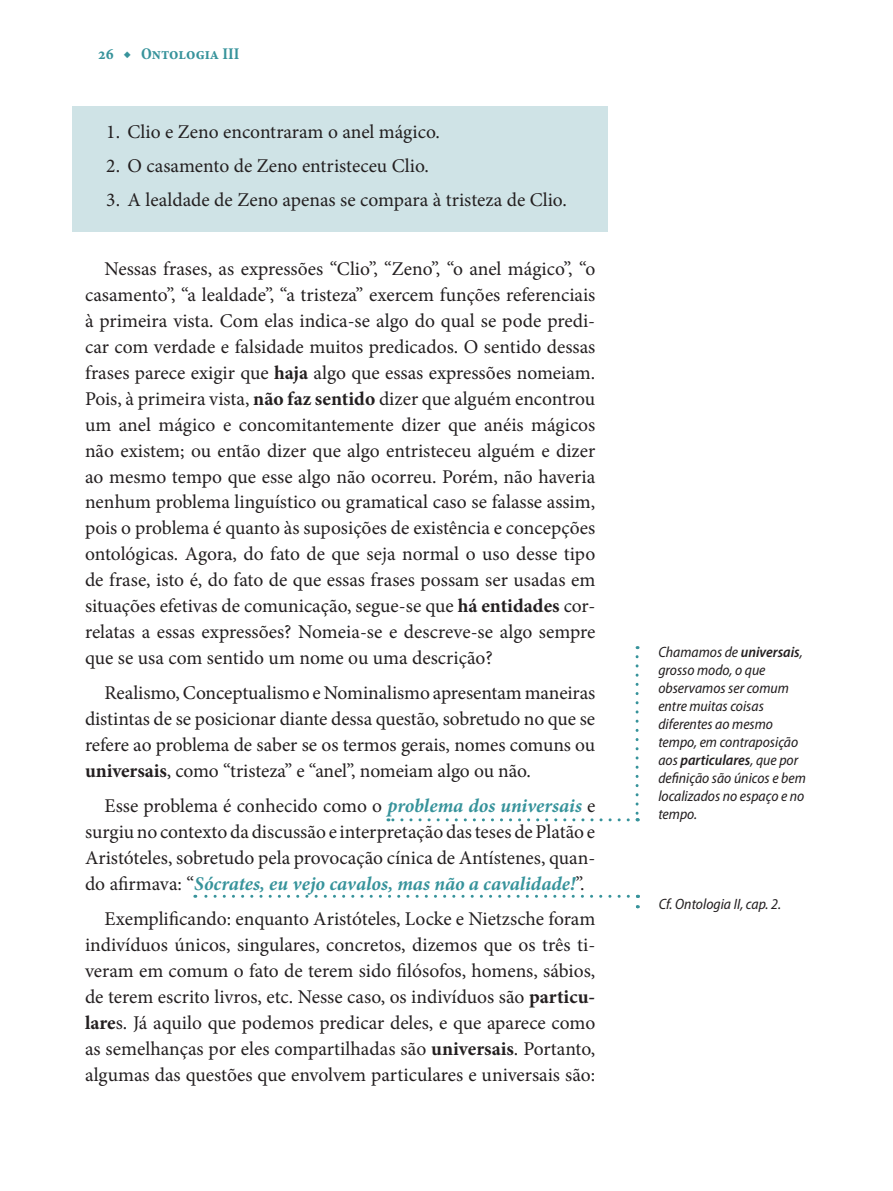
<style>
.page{position:relative;width:893px;height:1191px;background:#fff}
.page>*{position:absolute;margin:0;border:0;box-sizing:border-box;transform-origin:0 0}
.t1{font:19.5px/26px "Minion Pro";color:#231f20;text-align:justify}
.t2{font:700 condensed 16.5px "Minion Pro";color:#37939b}
.t3{font:italic semi-condensed 15px/18px "Myriad Pro";color:#231f20}
.s1{font-weight:700}
.s2{font-weight:700;font-style:italic;color:#37939b}
.s3{font-weight:600}
</style>
<div class="page">
<div style="left:72px;top:106px;width:536px;height:126px;background:#cfe3e6"></div>
<svg style="left:636px;top:656px;width:3px;height:165px"></svg>
<svg style="left:388px;top:818px;width:240px;height:3px"></svg>
<svg style="left:636px;top:894px;width:3px;height:14px"></svg>
<svg style="left:195px;top:894px;width:433px;height:3px"></svg>
<p class="t2" style="left:98px;top:43px;width:143px">26 ◆ Ontologia III</p>
<p class="t1" style="left:106px;top:118px;width:335px">1. Clio e Zeno encontraram o anel mágico.</p>
<p class="t1" style="left:106px;top:153px;width:324px">2. O casamento de Zeno entristeceu Clio.</p>
<p class="t1" style="left:106px;top:187px;width:462px">3. A lealdade de Zeno apenas se compara à tristeza de Clio.</p>
<p class="t1" style="left:85px;top:256px;width:512px;text-indent:20px">Nessas frases, as expressões “Clio”, “Zeno”, “o anel mágico”, “o casamento”, “a lealdade”, “a tristeza” exercem funções referenciais à primeira vista. Com elas indica-se algo do qual se pode predi&shy;car com verdade e falsidade muitos predicados. O sentido dessas frases parece exigir que <span class="s1">haja</span> algo que essas expressões nomeiam.<br>Pois, à primeira vista, <span class="s1">não faz sentido</span> dizer que alguém encontrou um anel mágico e concomitantemente dizer que anéis mágicos não existem; ou então dizer que algo entristeceu alguém e dizer ao mesmo tempo que esse algo não ocorreu. Porém, não haveria nenhum problema linguístico ou gramatical caso se falasse assim, pois o problema é quanto às suposições de existência e concepções ontológicas. Agora, do fato de que seja normal o uso desse tipo de frase, isto é, do fato de que essas frases possam ser usadas em situações efetivas de comunicação, segue-se que <span class="s1">há entidades</span> cor&shy;relatas a essas expressões? Nomeia-se e descreve-se algo sempre que se usa com sentido um nome ou uma descrição?</p>
<p class="t1" style="left:85px;top:680px;width:512px;text-indent:20px">Realismo, Conceptualismo e Nominalismo apresentam maneiras distintas de se posicionar diante dessa questão, sobretudo no que se refere ao problema de saber se os termos gerais, nomes comuns ou <span class="s1">universais</span>, como “tristeza” e “anel”, nomeiam algo ou não.</p>
<p class="t1" style="left:85px;top:793px;width:512px;text-indent:20px">Esse problema é conhecido como o <span class="s2">problema dos universais</span> e surgiu no contexto da discussão e interpretação das teses de Platão e Aristóteles, sobretudo pela provocação cínica de Antístenes, quan&shy;do afirmava: “<span class="s2">Sócrates, eu vejo cavalos, mas não a cavalidade!</span>”.</p>
<p class="t1" style="left:85px;top:905px;width:512px;text-indent:20px">Exemplificando: enquanto Aristóteles, Locke e Nietzsche foram indivíduos únicos, singulares, concretos, dizemos que os três ti&shy;veram em comum o fato de terem sido filósofos, homens, sábios, de terem escrito livros, etc. Nesse caso, os indivíduos são <span class="s1">particu&shy;lare</span>s. Já aquilo que podemos predicar deles, e que aparece como as semelhanças por eles compartilhadas são <span class="s1">universais</span>. Portanto, algumas das questões que envolvem particulares e universais são:</p>
<p class="t3" style="left:658px;top:643px;width:149px">Chamamos de <span class="s3">universais</span>, grosso modo, o que observamos ser comum entre muitas coisas diferentes ao mesmo tempo, em contraposição aos <span class="s3">particulares</span>, que por definição são únicos e bem localizados no espaço e no tempo.</p>
<p class="t3" style="left:659px;top:895px;width:124px">Cf. Ontologia II, cap. 2.</p>
</div>
